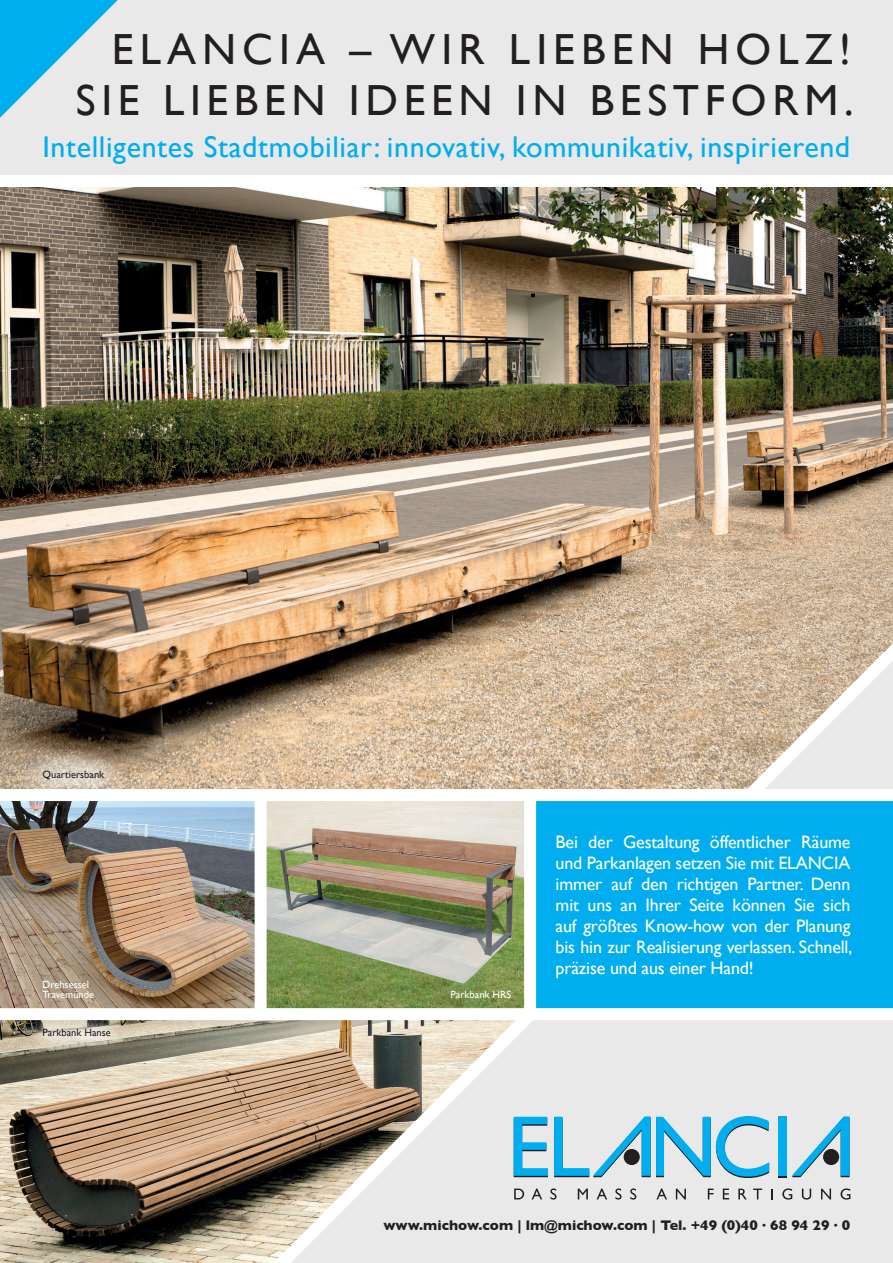
<style>
.page{position:relative;width:893px;height:1263px;background:#fff}
.page>*{position:absolute;margin:0;border:0;box-sizing:border-box;transform-origin:0 0}
.t1{font:43.5px/51px "Gill Sans";letter-spacing:.13em;color:#231f20;text-align:right}
.t2{font:30px "Gill Sans";letter-spacing:.02em;color:#00aeef}
.t3{font:18px/21px "Gill Sans";letter-spacing:-.01em;color:#fff;text-align:justify}
.t4{font:700 14.25px "Gill Sans";color:#231f20}
.t5{font:10.5px/10.5px "Gill Sans";color:#fff}
.t6{font:10.5px "Gill Sans";color:#231f20}
</style>
<div class="page">
<img style="left:267px;top:801px;width:6px;height:207px">
<img style="left:0;top:801px;width:255px;height:207px">
<div style="left:0;top:0;width:893px;height:174px;background:#e9e9e9"></div>
<img style="left:0;top:187px;width:893px;height:602px">
<svg style="left:0;top:0;width:118px;height:118px"></svg>
<img style="left:0;top:1020px;width:273px;height:243px">
<img style="left:273px;top:643px;width:620px;height:620px">
<svg style="left:290px;top:660px;width:603px;height:603px;background:#cfc6b6"></svg>
<div style="left:778px;top:1118px;width:9px;height:59px;background:#231f20"></div>
<svg style="left:514px;top:1117px;width:34px;height:60px;background:#66bfe0"></svg>
<svg style="left:792px;top:1116px;width:58px;height:61px;background:#98c7d9"></svg>
<svg style="left:554px;top:1116px;width:215px;height:62px;background:#97cde1"></svg>
<div style="left:778px;top:1117px;width:9px;height:59px;background:#00aeef"></div>
<svg style="left:514px;top:1188px;width:10px;height:11px"></svg>
<svg style="left:532px;top:1188px;width:10px;height:11px"></svg>
<svg style="left:550px;top:1188px;width:6px;height:11px"></svg>
<svg style="left:578px;top:1188px;width:10px;height:11px"></svg>
<svg style="left:597px;top:1188px;width:10px;height:11px"></svg>
<svg style="left:615px;top:1188px;width:6px;height:11px"></svg>
<svg style="left:630px;top:1188px;width:6px;height:11px"></svg>
<svg style="left:656px;top:1188px;width:11px;height:11px"></svg>
<svg style="left:676px;top:1188px;width:10px;height:11px"></svg>
<svg style="left:708px;top:1188px;width:6px;height:11px"></svg>
<svg style="left:723px;top:1188px;width:6px;height:11px"></svg>
<svg style="left:738px;top:1188px;width:9px;height:11px"></svg>
<svg style="left:753px;top:1188px;width:9px;height:11px"></svg>
<svg style="left:771px;top:1188px;width:2px;height:11px"></svg>
<svg style="left:782px;top:1188px;width:10px;height:11px"></svg>
<svg style="left:802px;top:1188px;width:9px;height:11px"></svg>
<svg style="left:821px;top:1188px;width:10px;height:11px"></svg>
<svg style="left:840px;top:1188px;width:10px;height:11px"></svg>
<div style="left:531px;top:795px;width:362px;height:218px;background:#00aeef"></div>
<div style="left:0;top:789px;width:893px;height:12px;background:#fff"></div>
<div style="left:0;top:1008px;width:893px;height:12px;background:#fff"></div>
<div style="left:524px;top:789px;width:12px;height:225px;background:#fff"></div>
<svg style="left:27px;top:1020px;width:99px;height:32px;background:#b7b0a0"></svg>
<svg style="left:13px;top:740px;width:121px;height:69px"></svg>
<h1 class="t1" style="left:76px;top:23px;width:779px">ELANCIA – WIR LIEBEN HOLZ!<br>SIE LIEBEN IDEEN IN BESTFORM.</h1>
<h2 class="t2" style="left:43px;top:129px;width:809px">Intelligentes Stadtmobiliar: innovativ, kommunikativ, inspirierend</h2>
<p class="t6" style="left:43px;top:768px;width:63px">Quartiersbank</p>
<p class="t5" style="left:43px;top:979px;width:53px">Drehsessel<br>Travemünde</p>
<p class="t5" style="left:451px;top:989px;width:62px">Parkbank HRS</p>
<p class="t6" style="left:43px;top:1027px;width:70px">Parkbank Hanse</p>
<p class="t3" style="left:556px;top:831px;width:298px">Bei der Gestaltung öffentlicher Räume und Parkanlagen setzen Sie mit ELANCIA immer auf den richtigen Partner. Denn mit uns an Ihrer Seite können Sie sich auf größtes Know-how von der Planung bis hin zur Realisierung verlassen. Schnell, präzise und aus einer Hand!</p>
<p class="t4" style="left:383px;top:1214px;width:469px">www.michow.com | lm@michow.com | Tel. +49 (0)40 · 68 94 29 · 0</p>
</div>
